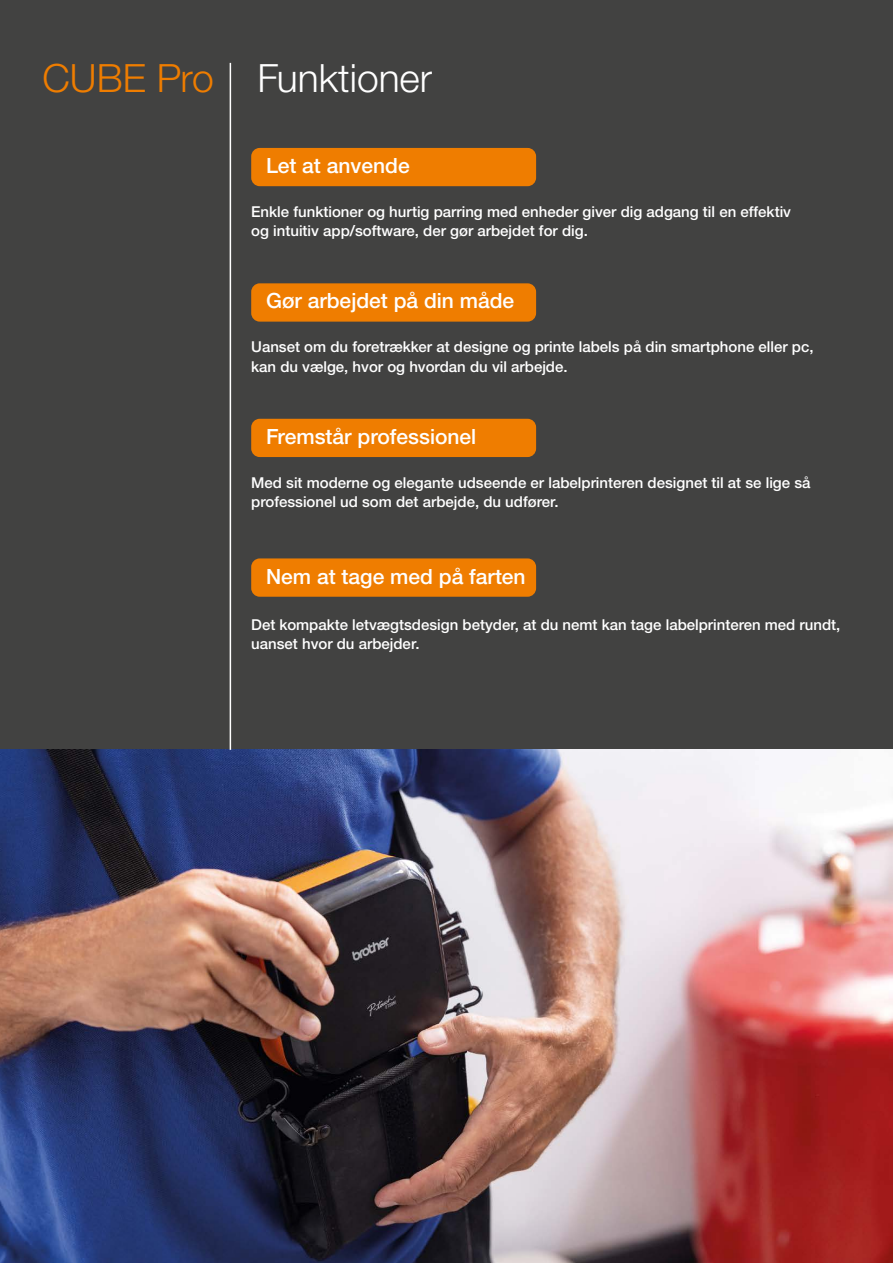
<style>
.page{position:relative;width:893px;height:1263px;background:#424241}
.page>*{position:absolute;margin:0;border:0;box-sizing:border-box;transform-origin:0 0}
.t1{font:300 39px "Helvetica Neue LTW1 G";color:#fff}
.t2{font:500 21px "Helvetica Neue LTW1 G";color:#fff}
.t3{font:500 15px/19.5px "Helvetica Neue LTW1 G";color:#fff}
.s1{color:#ef7d00}
</style>
<div class="page">
<img style="left:0;top:750px;width:893px;height:513px">
<div style="left:251px;top:148px;width:285px;height:38px;background:#ef7d00;border-radius:9px"></div>
<div style="left:251px;top:283px;width:285px;height:39px;background:#ef7d00;border-radius:9px"></div>
<div style="left:251px;top:419px;width:285px;height:38px;background:#ef7d00;border-radius:9px"></div>
<div style="left:251px;top:558px;width:285px;height:39px;background:#ef7d00;border-radius:9px"></div>
<hr style="left:230px;top:63px;width:1px;height:687px;background:#fff">
<h1 class="t1" style="left:43px;top:54px;width:391px"><span class="s1">CUBE Pro</span> Funktioner</h1>
<h2 class="t2" style="left:266px;top:153px;width:145px">Let at anvende</h2>
<p class="t3" style="left:251px;top:202px;width:541px">Enkle funktioner og hurtig parring med enheder giver dig adgang til en effektiv og intuitiv app/software, der gør arbejdet for dig.</p>
<h2 class="t2" style="left:266px;top:288px;width:250px">Gør arbejdet på din måde</h2>
<p class="t3" style="left:251px;top:337px;width:564px">Uanset om du foretrækker at designe og printe labels på din smartphone eller pc, kan du vælge, hvor og hvordan du vil arbejde.</p>
<h2 class="t2" style="left:266px;top:424px;width:212px">Fremstår professionel</h2>
<p class="t3" style="left:251px;top:472px;width:561px">Med sit moderne og elegante udseende er labelprinteren designet til at se lige så professionel ud som det arbejde, du udfører.</p>
<h2 class="t2" style="left:266px;top:564px;width:261px">Nem at tage med på farten</h2>
<p class="t3" style="left:251px;top:614px;width:591px">Det kompakte letvægtsdesign betyder, at du nemt kan tage labelprinteren med rundt, uanset hvor du arbejder.</p>
</div>
